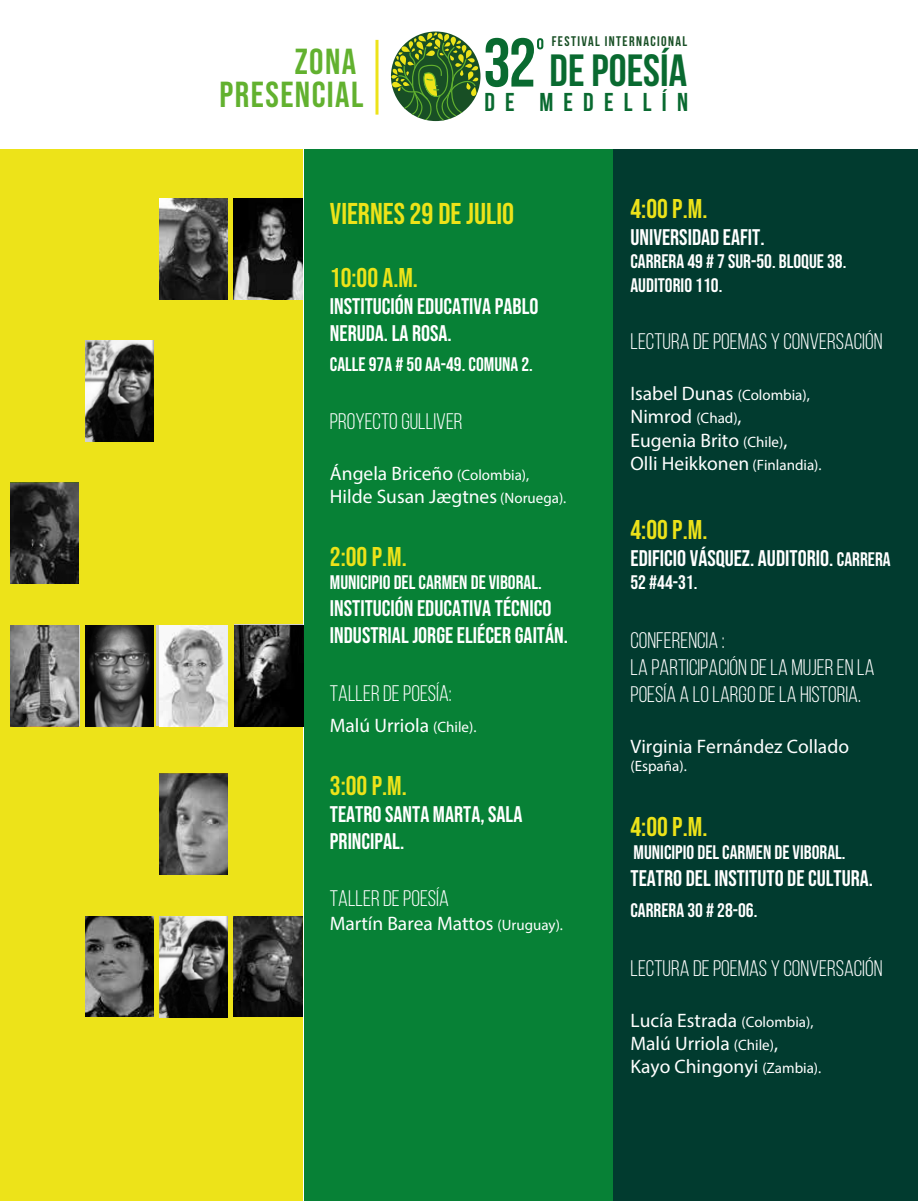
<style>
.page{position:relative;width:918px;height:1201px;background:#fff}
.page>*{position:absolute;margin:0;border:0;box-sizing:border-box;transform-origin:0 0}
.t1{font:700 45.15px "Bebas Neue";color:#096a30}
.t2{font:36px/33px "Bebas Neue";letter-spacing:.04em;color:#62b12f;text-align:right}
.t3{font:30px "Bebas Neue";color:#ede319}
.t4{font:27px "Bebas Neue";color:#ede319}
.t5{font:700 25.8px "Bebas Neue";letter-spacing:.395em;color:#096a30}
.t6{font:22.5px/27px "Bebas Neue";color:#fff}
.t7{font:22.5px/27px "Bebas Neue";color:#fff}
.t8{font:19.5px/23.4px "Myriad Pro";color:#fff}
.t9{font:19.5px/23.4px "Bebas Neue";color:#fff}
.t10{font:15px "Myriad Pro";color:#fff}
.t11{font:700 13.95px "Bebas Neue";letter-spacing:.1em;color:#184f25}
.s1{font-size:68.85px}
.s2{font-size:15px}
.s3{font-size:19.5px}
</style>
<div class="page">
<div style="left:610px;top:150px;width:308px;height:1050px;background:#013b2f"></div>
<div style="left:304px;top:150px;width:308px;height:1050px;background:#078136"></div>
<div style="left:0;top:150px;width:302px;height:1050px;background:#ede319"></div>
<svg style="left:537px;top:38px;width:6px;height:11px"></svg>
<svg style="left:391px;top:32px;width:87px;height:89px"></svg>
<hr style="left:375px;top:40px;width:3px;height:75px;background:#ede319">
<img style="left:85px;top:341px;width:69px;height:100px">
<img style="left:85px;top:625px;width:69px;height:101px">
<img style="left:225px;top:625px;width:3px;height:101px">
<img style="left:159px;top:916px;width:69px;height:101px">
<svg style="left:159px;top:199px;width:69px;height:100px;background:#4c4c4c"></svg>
<svg style="left:234px;top:199px;width:69px;height:100px;background:#363636"></svg>
<svg style="left:10px;top:483px;width:69px;height:100px;background:#2e2e2e"></svg>
<svg style="left:11px;top:625px;width:68px;height:101px;background:#7a7a7a"></svg>
<svg style="left:156px;top:625px;width:69px;height:101px;background:#cacaca"></svg>
<svg style="left:234px;top:623px;width:69px;height:101px;background:#2a2a28"></svg>
<svg style="left:159px;top:773px;width:69px;height:101px;background:#727271"></svg>
<svg style="left:85px;top:916px;width:69px;height:100px;background:#585858"></svg>
<svg style="left:234px;top:916px;width:68px;height:101px;background:#323232"></svg>
<h2 class="t2" style="left:220px;top:45px;width:145px">ZONA<br>PRESENCIAL</h2>
<p class="t11" style="left:551px;top:34px;width:137px">FESTIVAL INTERNACIONAL</p>
<h1 class="t1" style="left:483px;top:46px;width:205px"><span class="s1">32</span> DE POESÍA</h1>
<h3 class="t5" style="left:484px;top:88px;width:205px">DE MEDELLÍN</h3>
<h3 class="t3" style="left:330px;top:196px;width:186px">VIERNES 29 DE JULIO</h3>
<h3 class="t4" style="left:330px;top:262px;width:90px">10:00 A.M.</h3>
<p class="t6" style="left:330px;top:292px;width:210px">INSTITUCIÓN EDUCATIVA PABLO<br>NERUDA. LA ROSA.</p>
<p class="t9" style="left:330px;top:353px;width:204px">CALLE 97A # 50 AA-49. COMUNA 2.</p>
<p class="t7" style="left:330px;top:408px;width:134px">PROYECTO GULLIVER</p>
<p class="t8" style="left:330px;top:461px;width:238px">Ángela Briceño <span class="s2">(Colombia),<br></span>Hilde Susan Jægtnes <span class="s2">(Noruega).</span></p>
<h3 class="t4" style="left:330px;top:541px;width:78px">2:00 P.M.</h3>
<p class="t9" style="left:330px;top:570px;width:213px">MUNICIPIO DEL CARMEN DE VIBORAL.</p>
<p class="t6" style="left:330px;top:595px;width:240px">INSTITUCIÓN EDUCATIVA TÉCNICO<br>INDUSTRIAL JORGE ELIÉCER GAITÁN.</p>
<p class="t7" style="left:330px;top:679px;width:123px">TALLER DE POESÍA:</p>
<p class="t8" style="left:330px;top:713px;width:148px">Malú Urriola <span class="s2">(Chile).</span></p>
<h3 class="t4" style="left:330px;top:770px;width:78px">3:00 P.M.</h3>
<p class="t6" style="left:330px;top:800px;width:194px">TEATRO SANTA MARTA, SALA<br>PRINCIPAL.</p>
<p class="t7" style="left:330px;top:885px;width:120px">TALLER DE POESÍA</p>
<p class="t8" style="left:330px;top:911px;width:235px">Martín Barea Mattos <span class="s2">(Uruguay).</span></p>
<h3 class="t4" style="left:630px;top:193px;width:78px">4:00 P.M.</h3>
<p class="t6" style="left:630px;top:223px;width:136px">UNIVERSIDAD EAFIT.</p>
<p class="t9" style="left:630px;top:250px;width:217px">CARRERA 49 # 7 SUR-50. BLOQUE 38.<br>AUDITORIO 110.</p>
<p class="t7" style="left:630px;top:328px;width:253px">LECTURA DE POEMAS Y CONVERSACIÓN</p>
<p class="t8" style="left:630px;top:381px;width:193px">Isabel Dunas <span class="s2">(Colombia),<br></span>Nimrod <span class="s2">(Chad)</span>,<br>Eugenia Brito <span class="s2">(Chile)</span>,<br>Olli Heikkonen <span class="s2">(Finlandia).</span></p>
<h3 class="t4" style="left:630px;top:514px;width:78px">4:00 P.M.</h3>
<p class="t6" style="left:630px;top:544px;width:262px">EDIFICIO VÁSQUEZ. AUDITORIO. <span class="s3">CARRERA</span></p>
<p class="t9" style="left:630px;top:570px;width:68px">52 #44-31.</p>
<p class="t7" style="left:630px;top:627px;width:245px">CONFERENCIA :<br>LA PARTICIPACIÓN DE LA MUJER EN LA<br>POESÍA A LO LARGO DE LA HISTORIA.</p>
<p class="t8" style="left:630px;top:734px;width:220px">Virginia Fernández Collado</p>
<p class="t10" style="left:630px;top:756px;width:58px">(España).</p>
<h3 class="t4" style="left:630px;top:811px;width:78px">4:00 P.M.</h3>
<p class="t9" style="left:633px;top:840px;width:213px">MUNICIPIO DEL CARMEN DE VIBORAL.</p>
<p class="t6" style="left:630px;top:864px;width:244px">TEATRO DEL INSTITUTO DE CULTURA.</p>
<p class="t9" style="left:630px;top:898px;width:128px">CARRERA 30 # 28-06.</p>
<p class="t7" style="left:630px;top:954px;width:253px">LECTURA DE POEMAS Y CONVERSACIÓN</p>
<p class="t8" style="left:630px;top:1008px;width:192px">Lucía Estrada <span class="s2">(Colombia),<br></span>Malú Urriola <span class="s2">(Chile)</span>,<br>Kayo Chingonyi <span class="s2">(Zambia).</span></p>
</div>
